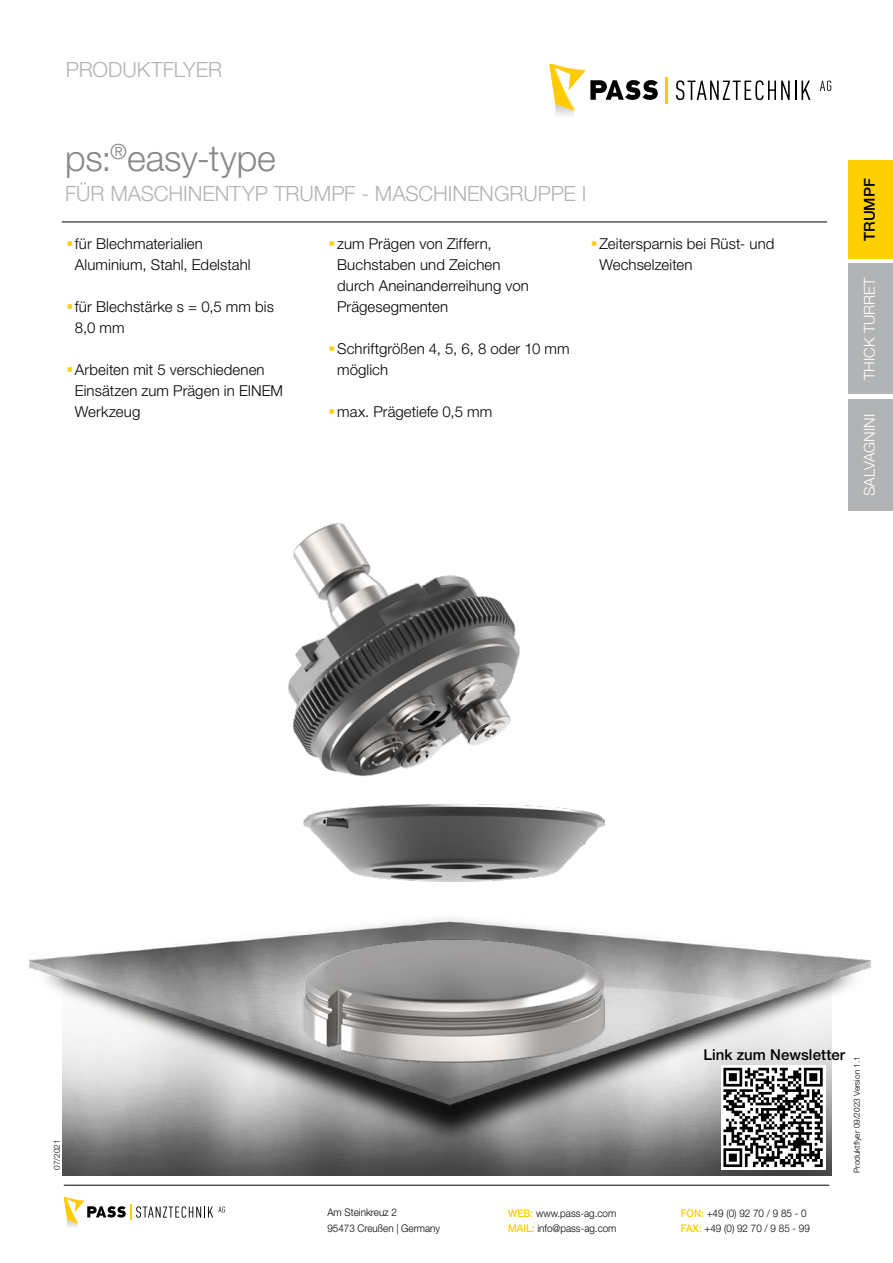
<style>
.page{position:relative;width:893px;height:1263px;background:#fff}
.page>*{position:absolute;margin:0;border:0;box-sizing:border-box;transform-origin:0 0}
.t1{font:300 36px "Helvetica Neue LT Std";letter-spacing:-.005em;color:#87888a}
.t2{font:300 21px "Helvetica Neue LT Std";letter-spacing:-.005em;color:#b1b3b4}
.t3{font:300 15px/21px "Helvetica Neue LT Std";letter-spacing:.005em;color:#000}
.t4{font:500 15px "Helvetica Neue LT Std";letter-spacing:.005em;color:#000}
.t5{font:300 15px "Helvetica Neue LT Std";color:#fff}
.t6{font:300 10.5px/15px "Helvetica Neue LT Std";color:#000;scale:.94 1}
.t7{font:300 8.25px "Helvetica Neue LT Std";color:#000}
.s1{font-weight:500;color:#fecc00}
</style>
<div class="page">
<svg style="left:64px;top:1197px;width:161px;height:30px"></svg>
<div style="left:848px;top:161px;width:45px;height:98px;background:#ffd000"></div>
<div style="left:848px;top:264px;width:45px;height:130px;background:#b1b3b4"></div>
<div style="left:848px;top:399px;width:45px;height:111px;background:#b1b3b4"></div>
<svg style="left:676px;top:80px;width:134px;height:20px"></svg>
<svg style="left:820px;top:81px;width:11px;height:10px"></svg>
<svg style="left:549px;top:64px;width:109px;height:47px"></svg>
<hr style="left:665px;top:77px;width:2px;height:27px;background:#fecc00">
<hr style="left:64px;top:1185px;width:765px;height:1px;background:#000">
<img style="left:62px;top:1166px;width:770px;height:9px">
<img style="left:28px;top:819px;width:844px;height:347px">
<hr style="left:62px;top:222px;width:765px;height:1px;background:#000">
<img style="left:289px;top:523px;width:315px;height:539px">
<svg style="left:721px;top:1065px;width:104px;height:105px"></svg>
<svg style="left:723px;top:1068px;width:100px;height:99px"></svg>
<h2 class="t2" style="left:66px;top:56px;width:158px">PRODUKTFLYER</h2>
<h1 class="t1" style="left:65px;top:136px;width:212px">ps:<sup>®</sup>easy-type</h1>
<h2 class="t2" style="left:65px;top:181px;width:523px">FÜR MASCHINENTYP TRUMPF - MASCHINENGRUPPE I</h2>
<p class="t3" style="left:75px;top:233px;width:177px">für Blechmaterialien<br>Aluminium, Stahl, Edelstahl</p>
<p class="t3" style="left:75px;top:296px;width:201px">für Blechstärke s = 0,5 mm bis<br>8,0 mm</p>
<p class="t3" style="left:75px;top:359px;width:210px">Arbeiten mit 5 verschiedenen<br>Einsätzen zum Prägen in EINEM<br>Werkzeug</p>
<p class="t3" style="left:337px;top:233px;width:193px">zum Prägen von Ziffern,<br>Buchstaben und Zeichen durch Aneinanderreihung von<br>Prägesegmenten</p>
<p class="t3" style="left:337px;top:338px;width:234px">Schriftgrößen 4, 5, 6, 8 oder 10 mm möglich</p>
<p class="t3" style="left:337px;top:401px;width:157px">max. Prägetiefe 0,5 mm</p>
<p class="t3" style="left:599px;top:233px;width:177px">Zeitersparnis bei Rüst- und<br>Wechselzeiten</p>
<p class="t4" style="left:860px;top:241px;width:64px;rotate:-90deg">TRUMPF</p>
<p class="t5" style="left:860px;top:380px;width:104px;rotate:-90deg">THICK TURRET</p>
<p class="t5" style="left:860px;top:496px;width:83px;rotate:-90deg">SALVAGNINI</p>
<p class="t7" style="left:52px;top:1170px;width:32px;rotate:-90deg">07/2021</p>
<p class="t6" style="left:327px;top:1205px;width:121px">Am Steinkreuz 2<br>95473 Creußen | Germany</p>
<p class="t6" style="left:508px;top:1205px;width:117px"><span class="s1">WEB:</span> www.pass-ag.com<br><span class="s1">MAIL:</span> info@pass-ag.com</p>
<p class="t4" style="left:703px;top:1046px;width:143px">Link zum Newsletter</p>
<p class="t7" style="left:852px;top:1173px;width:118px;rotate:-90deg">Produktflyer 09/2023 Version 1.1</p>
<p class="t6" style="left:681px;top:1205px;width:139px"><span class="s1">FON:</span> +49 (0) 92 70 / 9 85 - 0<br><span class="s1">FAX:</span> +49 (0) 92 70 / 9 85 - 99</p>
</div>
